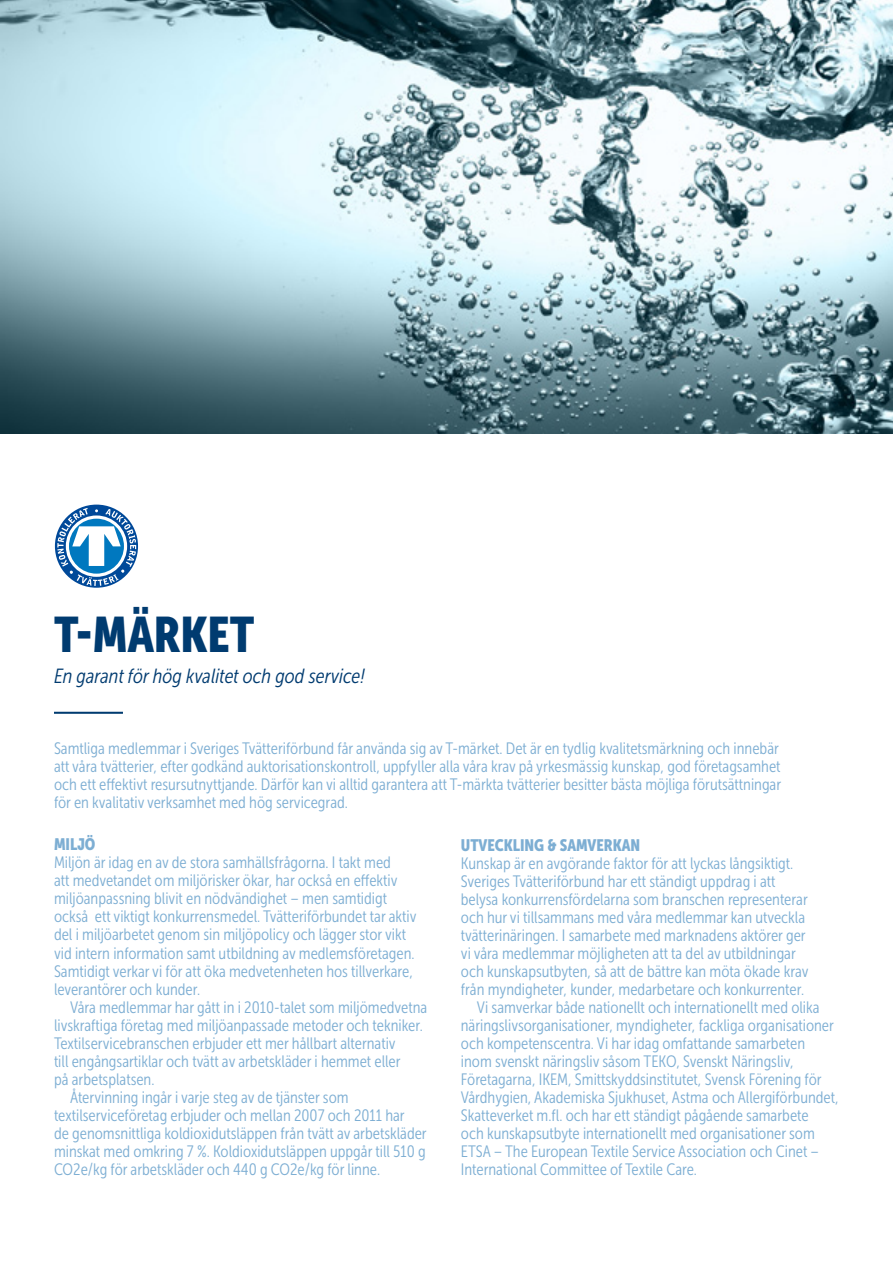
<style>
.page{position:relative;width:893px;height:1263px;background:#fff}
.page>*{position:absolute;margin:0;border:0;box-sizing:border-box;transform-origin:0 0}
.t1{font:49.5px "Museo Sans Cond 900";color:#003b70}
.t2{font:italic 20.4px "Museo Sans Cond 300";color:#003b70}
.t3{font:16.5px/18px "Museo Sans Cond 300";color:#7daed3}
.t4{font:16.5px "Museo Sans Cond 900";color:#7daed3}
</style>
<div class="page">
<hr style="left:54px;top:712px;width:69px;height:2px;background:#003b70">
<svg style="left:55px;top:505px;width:83px;height:83px"></svg>
<svg style="left:57px;top:508px;width:79px;height:78px"></svg>
<img style="left:0;top:0;width:893px;height:434px">
<h1 class="t1" style="left:54px;top:606px;width:202px">T-MÄRKET</h1>
<p class="t2" style="left:54px;top:665px;width:312px">En garant för hög kvalitet och god service!</p>
<p class="t3" style="left:54px;top:739px;width:729px">Samtliga medlemmar i Sveriges Tvätteriförbund får använda sig av T-märket. Det är en tydlig kvalitetsmärkning och innebär att våra tvätterier, efter godkänd auktorisationskontroll, uppfyller alla våra krav på yrkesmässig kunskap, god företagsamhet och ett effektivt resursutnyttjande. Därför kan vi alltid garantera att T-märkta tvätterier besitter bästa möjliga förutsättningar för en kvalitativ verksamhet med hög servicegrad.</p>
<p class="t4" style="left:54px;top:835px;width:43px">MILJÖ</p>
<p class="t3" style="left:54px;top:854px;width:364px">Miljön är idag en av de stora samhällsfrågorna. I takt med<br>att medvetandet om miljörisker ökar, har också en effektiv miljöanpassning blivit en nödvändighet – men samtidigt också ett viktigt konkurrensmedel. Tvätteriförbundet tar aktiv del i miljöarbetet genom sin miljöpolicy och lägger stor vikt vid intern information samt utbildning av medlemsföretagen.<br>Samtidigt verkar vi för att öka medvetenheten hos tillverkare, leverantörer och kunder.</p>
<p class="t3" style="left:70px;top:998px;width:359px">Våra medlemmar har gått in i 2010-talet som miljömedvetna</p>
<p class="t3" style="left:54px;top:1016px;width:370px">livskraftiga företag med miljöanpassade metoder och tekniker.</p>
<p class="t3" style="left:54px;top:1034px;width:343px">Textilservicebranschen erbjuder ett mer hållbart alternativ</p>
<p class="t3" style="left:54px;top:1052px;width:348px">till engångsartiklar och tvätt av arbetskläder i hemmet eller</p>
<p class="t3" style="left:54px;top:1070px;width:102px">på arbetsplatsen.</p>
<p class="t3" style="left:70px;top:1088px;width:280px">Återvinning ingår i varje steg av de tjänster som</p>
<p class="t3" style="left:54px;top:1106px;width:352px">textilserviceföretag erbjuder och mellan 2007 och 2011 har</p>
<p class="t3" style="left:54px;top:1124px;width:374px">de genomsnittliga koldioxidutsläppen från tvätt av arbetskläder</p>
<p class="t3" style="left:54px;top:1142px;width:373px">minskat med omkring 7 %. Koldioxidutsläppen uppgår till 510 g</p>
<p class="t3" style="left:54px;top:1160px;width:328px">CO2e/kg för arbetskläder och 440 g CO2e/kg för linne.</p>
<p class="t4" style="left:461px;top:835px;width:181px">UTVECKLING &amp; SAMVERKAN</p>
<p class="t3" style="left:461px;top:854px;width:334px">Kunskap är en avgörande faktor för att lyckas långsiktigt.</p>
<p class="t3" style="left:461px;top:872px;width:316px">Sveriges Tvätteriförbund har ett ständigt uppdrag i att</p>
<p class="t3" style="left:461px;top:890px;width:348px">belysa konkurrensfördelarna som branschen representerar</p>
<p class="t3" style="left:461px;top:908px;width:346px">och hur vi tillsammans med våra medlemmar kan utveckla</p>
<p class="t3" style="left:461px;top:926px;width:346px">tvätterinäringen. I samarbete med marknadens aktörer ger</p>
<p class="t3" style="left:461px;top:944px;width:337px">vi våra medlemmar möjligheten att ta del av utbildningar</p>
<p class="t3" style="left:461px;top:962px;width:349px">och kunskapsutbyten, så att de bättre kan möta ökade krav</p>
<p class="t3" style="left:461px;top:980px;width:345px">från myndigheter, kunder, medarbetare och konkurrenter.</p>
<p class="t3" style="left:477px;top:998px;width:344px">Vi samverkar både nationellt och internationellt med olika</p>
<p class="t3" style="left:461px;top:1016px;width:375px">näringslivsorganisationer, myndigheter, fackliga organisationer</p>
<p class="t3" style="left:461px;top:1034px;width:346px">och kompetenscentra. Vi har idag omfattande samarbeten</p>
<p class="t3" style="left:461px;top:1052px;width:334px">inom svenskt näringsliv såsom TEKO, Svenskt Näringsliv,</p>
<p class="t3" style="left:461px;top:1070px;width:362px">Företagarna, IKEM, Smittskyddsinstitutet, Svensk Förening för</p>
<p class="t3" style="left:461px;top:1088px;width:379px">Vårdhygien, Akademiska Sjukhuset, Astma och Allergiförbundet,</p>
<p class="t3" style="left:461px;top:1106px;width:349px">Skatteverket m.fl. och har ett ständigt pågående samarbete</p>
<p class="t3" style="left:461px;top:1124px;width:355px">och kunskapsutbyte internationellt med organisationer som</p>
<p class="t3" style="left:461px;top:1142px;width:360px">ETSA – The European Textile Service Association och Cinet –</p>
<p class="t3" style="left:461px;top:1160px;width:238px">International Committee of Textile Care.</p>
</div>
